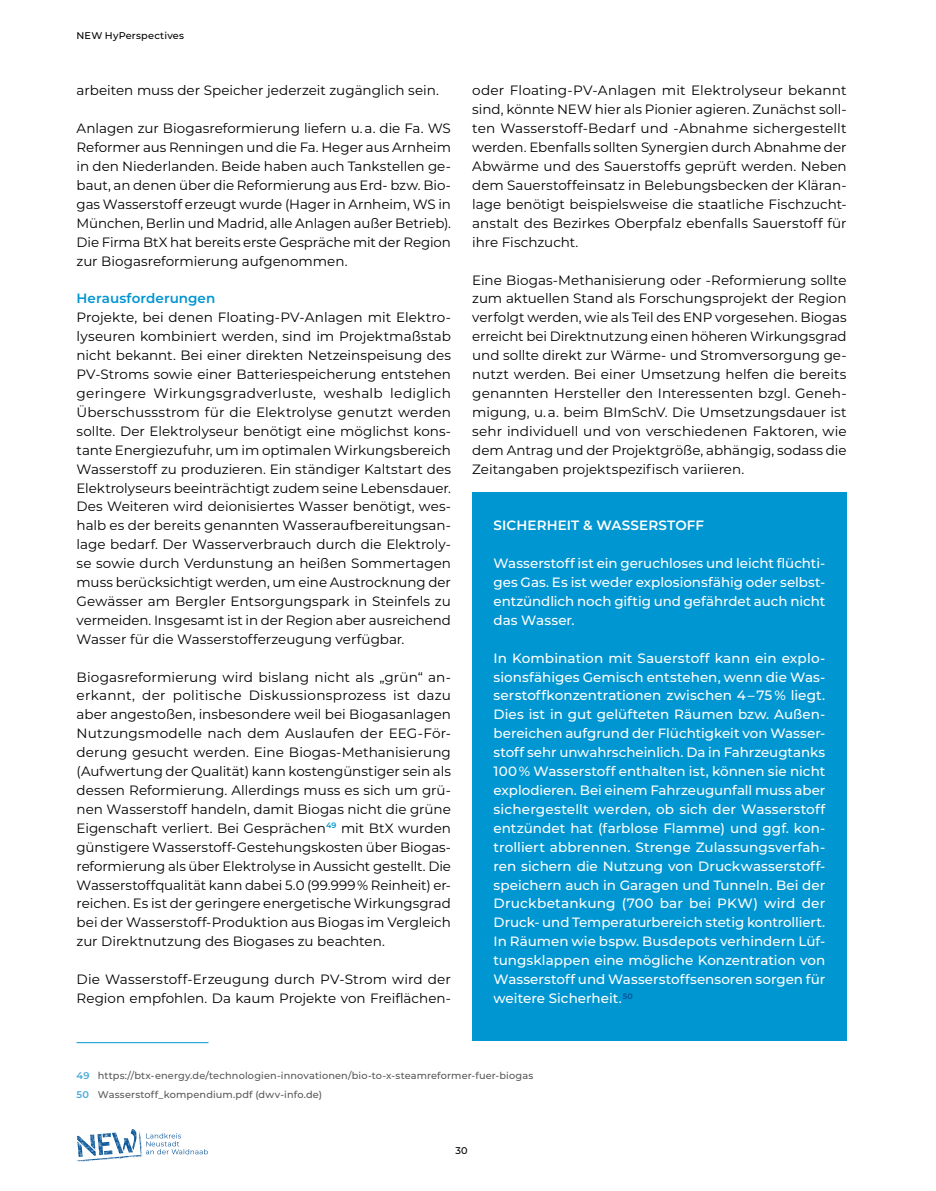
<style>
.page{position:relative;width:936px;height:1191px;background:#fff}
.page>*{position:absolute;margin:0;border:0;box-sizing:border-box;transform-origin:0 0}
.t1{font:13.5px/18.9px "Montserrat";color:#000;text-align:justify}
.t2{font:500 13.5px/18.9px "Montserrat";color:#fff;text-align:justify}
.t3{font:600 13.5px "Montserrat";letter-spacing:.01em;color:#fff}
.t4{font:600 13.5px "Montserrat";letter-spacing:.005em;color:#0096d1}
.t5{font:500 9.75px/18.9px "Montserrat";letter-spacing:.015em;color:#575756}
.t6{font:500 9.75px "Montserrat";letter-spacing:.02em;color:#000}
.s1{font-weight:600;color:#46aadb}
</style>
<div class="page">
<svg style="left:77px;top:1129px;width:131px;height:33px"></svg>
<div style="left:472px;top:492px;width:374px;height:548px;background:#0096d1"></div>
<hr style="left:77px;top:1042px;width:131px;height:1px;background:#0096d1">
<p class="t6" style="left:77px;top:29px;width:109px">NEW HyPerspectives</p>
<p class="t1" style="left:77px;top:81px;width:364px">arbeiten muss der Speicher jederzeit zugänglich sein.</p>
<p class="t1" style="left:77px;top:119px;width:376px">Anlagen zur Biogasreformierung liefern u. a. die Fa. WS Reformer aus Renningen und die Fa. Heger aus Arnheim in den Niederlanden. Beide haben auch Tankstellen ge&shy;baut, an denen über die Reformierung aus Erd- bzw. Bio&shy;gas Wasserstoff erzeugt wurde (Hager in Arnheim, WS in München, Berlin und Madrid, alle Anlagen außer Betrieb).<br>Die Firma BtX hat bereits erste Gespräche mit der Region zur Biogasreformierung aufgenommen.</p>
<p class="t4" style="left:77px;top:289px;width:140px">Herausforderungen</p>
<p class="t1" style="left:77px;top:308px;width:376px">Projekte, bei denen Floating-PV-Anlagen mit Elektro&shy;lyseuren kombiniert werden, sind im Projektmaßstab nicht bekannt. Bei einer direkten Netzeinspeisung des PV-Stroms sowie einer Batteriespeicherung entstehen geringere Wirkungsgradverluste, weshalb lediglich Überschussstrom für die Elektrolyse genutzt werden sollte. Der Elektrolyseur benötigt eine möglichst kons&shy;tante Energiezufuhr, um im optimalen Wirkungsbereich Wasserstoff zu produzieren. Ein ständiger Kaltstart des Elektrolyseurs beeinträchtigt zudem seine Lebensdauer.<br>Des Weiteren wird deionisiertes Wasser benötigt, wes&shy;halb es der bereits genannten Wasseraufbereitungsan&shy;lage bedarf. Der Wasserverbrauch durch die Elektroly&shy;se sowie durch Verdunstung an heißen Sommertagen muss berücksichtigt werden, um eine Austrocknung der Gewässer am Bergler Entsorgungspark in Steinfels zu vermeiden. Insgesamt ist in der Region aber ausreichend Wasser für die Wasserstofferzeugung verfügbar.</p>
<p class="t1" style="left:77px;top:667px;width:376px">Biogasreformierung wird bislang nicht als „grün“ an&shy;erkannt, der politische Diskussionsprozess ist dazu aber angestoßen, insbesondere weil bei Biogasanlagen Nutzungsmodelle nach dem Auslaufen der EEG-För&shy;derung gesucht werden. Eine Biogas-Methanisierung (Aufwertung der Qualität) kann kostengünstiger sein als dessen Reformierung. Allerdings muss es sich um grü&shy;nen Wasserstoff handeln, damit Biogas nicht die grüne Eigenschaft verliert. Bei Gesprächen<sup>49</sup> mit BtX wurden günstigere Wasserstoff-Gestehungskosten über Biogas&shy;reformierung als über Elektrolyse in Aussicht gestellt. Die Wasserstoffqualität kann dabei 5.0 (99.999 % Reinheit) er&shy;reichen. Es ist der geringere energetische Wirkungsgrad bei der Wasserstoff-Produktion aus Biogas im Vergleich zur Direktnutzung des Biogases zu beachten.</p>
<p class="t1" style="left:77px;top:969px;width:376px">Die Wasserstoff-Erzeugung durch PV-Strom wird der<br>Region empfohlen. Da kaum Projekte von Freiflächen-</p>
<p class="t1" style="left:472px;top:81px;width:376px">oder Floating-PV-Anlagen mit Elektrolyseur bekannt sind, könnte NEW hier als Pionier agieren. Zunächst soll&shy;ten Wasserstoff-Bedarf und -Abnahme sichergestellt werden. Ebenfalls sollten Synergien durch Abnahme der Abwärme und des Sauerstoffs geprüft werden. Neben dem Sauerstoffeinsatz in Belebungsbecken der Kläran&shy;lage benötigt beispielsweise die staatliche Fischzucht&shy;anstalt des Bezirkes Oberpfalz ebenfalls Sauerstoff für ihre Fischzucht.</p>
<p class="t1" style="left:472px;top:270px;width:376px">Eine Biogas-Methanisierung oder -Reformierung sollte zum aktuellen Stand als Forschungsprojekt der Region verfolgt werden, wie als Teil des ENP vorgesehen. Biogas erreicht bei Direktnutzung einen höheren Wirkungsgrad und sollte direkt zur Wärme- und Stromversorgung ge&shy;nutzt werden. Bei einer Umsetzung helfen die bereits genannten Hersteller den Interessenten bzgl. Geneh&shy;migung, u. a. beim BImSchV. Die Umsetzungsdauer ist sehr individuell und von verschiedenen Faktoren, wie dem Antrag und der Projektgröße, abhängig, sodass die Zeitangaben projektspezifisch variieren.</p>
<p class="t3" style="left:493px;top:516px;width:212px">SICHERHEIT &amp; WASSERSTOFF</p>
<p class="t2" style="left:493px;top:553px;width:333px">Wasserstoff ist ein geruchloses und leicht flüchti&shy;ges Gas. Es ist weder explosionsfähig oder selbst&shy;entzündlich noch giftig und gefährdet auch nicht das Wasser.</p>
<p class="t2" style="left:493px;top:648px;width:333px">In Kombination mit Sauerstoff kann ein explo&shy;sionsfähiges Gemisch entstehen, wenn die Was&shy;serstoffkonzentrationen zwischen 4 – 75 % liegt.<br>Dies ist in gut gelüfteten Räumen bzw. Außen&shy;bereichen aufgrund der Flüchtigkeit von Wasser&shy;stoff sehr unwahrscheinlich. Da in Fahrzeugtanks 100 % Wasserstoff enthalten ist, können sie nicht explodieren. Bei einem Fahrzeugunfall muss aber sichergestellt werden, ob sich der Wasserstoff entzündet hat (farblose Flamme) und ggf. kon&shy;trolliert abbrennen. Strenge Zulassungsverfah&shy;ren sichern die Nutzung von Druckwasserstoff&shy;speichern auch in Garagen und Tunneln. Bei der Druckbetankung (700 bar bei PKW) wird der Druck- und Temperaturbereich stetig kontrolliert.<br>In Räumen wie bspw. Busdepots verhindern Lüf&shy;tungsklappen eine mögliche Konzentration von Wasserstoff und Wasserstoffsensoren sorgen für weitere Sicherheit.<sup>50</sup></p>
<p class="t5" style="left:77px;top:1065px;width:458px"><span class="s1">49</span> https://btx-energy.de/technologien-innovationen/bio-to-x-steamreformer-fuer-biogas<br><span class="s1">50</span> Wasserstoff_kompendium.pdf (dwv-info.de)</p>
<p class="t6" style="left:455px;top:1144px;width:14px">30</p>
</div>
